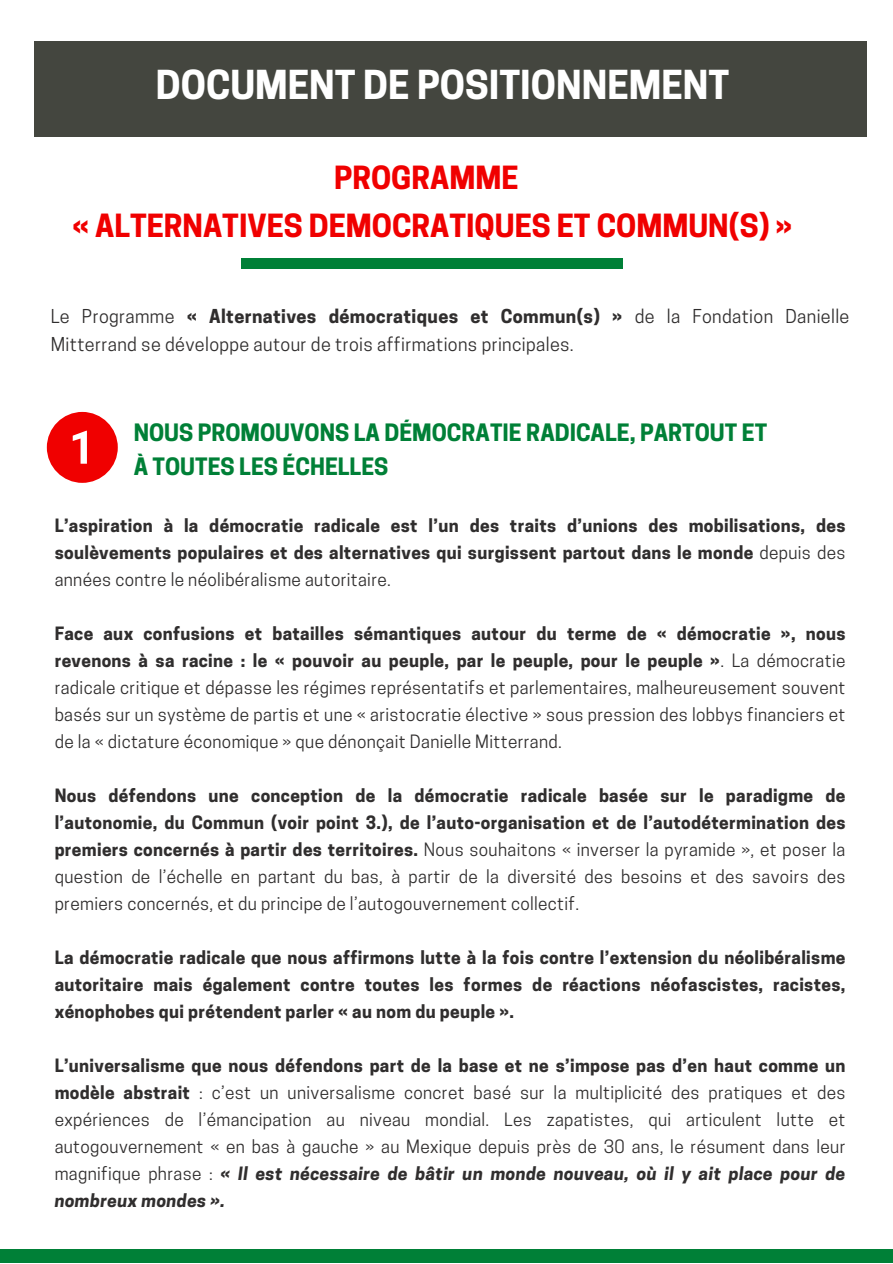
<style>
.page{position:relative;width:893px;height:1264px;background:#fff}
.page>*{position:absolute;margin:0;border:0;box-sizing:border-box;transform-origin:0 0}
.t1{font:700 37.5px "Cooper Hewitt";color:#fff}
.t2{font:700 30px "Cooper Hewitt";color:#f00000}
.t3{font:700 22.5px/33.8px "Cooper Hewitt";color:#008037}
.t4{font:18px/28px "Cooper Hewitt";letter-spacing:.02em;color:#302e2e}
.t5{font:700 17.25px/27px "Cooper Hewitt";letter-spacing:.02em;color:#302e2e;text-align:justify}
.t6{font:17.25px/27px "Cooper Hewitt";letter-spacing:.02em;color:#302e2e;text-align:justify}
.s1{font-weight:700}
.s2{font-weight:400}
.s3{font-weight:700;font-style:italic}
</style>
<div class="page">
<div style="left:0;top:1249px;width:892px;height:13px;background:#008037"></div>
<div style="left:34px;top:41px;width:832px;height:96px;background:#44463f"></div>
<div style="left:241px;top:259px;width:382px;height:10px;background:#008037"></div>
<svg style="left:47px;top:412px;width:71px;height:71px"></svg>
<p class="t1" style="left:156px;top:71px;width:575px">DOCUMENT DE POSITIONNEMENT</p>
<p class="t2" style="left:334px;top:167px;width:186px">PROGRAMME</p>
<p class="t2" style="left:72px;top:214px;width:721px">« ALTERNATIVES DEMOCRATIQUES ET COMMUN(S) »</p>
<p class="t4" style="left:51px;top:304px;width:800px">Le Programme <span class="s1">« Alternatives démocratiques et Commun(s) »</span> de la Fondation Danielle<br>Mitterrand se développe autour de trois affirmations principales.</p>
<p class="t3" style="left:134px;top:418px;width:635px">NOUS PROMOUVONS LA DÉMOCRATIE RADICALE, PARTOUT ET<br>À TOUTES LES ÉCHELLES</p>
<p class="t5" style="left:55px;top:514px;width:792px">L’aspiration à la démocratie radicale est l’un des traits d’unions des mobilisations, des soulèvements populaires et des alternatives qui surgissent partout dans le monde <span class="s2">depuis des années contre le néolibéralisme autoritaire.</span></p>
<p class="t6" style="left:55px;top:622px;width:792px"><span class="s1">Face aux confusions et batailles sémantiques autour du terme de « démocratie », nous revenons à sa racine : le « pouvoir au peuple, par le peuple, pour le peuple »</span>. La démocratie radicale critique et dépasse les régimes représentatifs et parlementaires, malheureusement souvent basés sur un système de partis et une « aristocratie élective » sous pression des lobbys financiers et de la « dictature économique » que dénonçait Danielle Mitterrand.</p>
<p class="t5" style="left:55px;top:784px;width:792px">Nous défendons une conception de la démocratie radicale basée sur le paradigme de l’autonomie, du Commun (voir point 3.), de l’auto-organisation et de l’autodétermination des premiers concernés à partir des territoires. <span class="s2">Nous souhaitons « inverser la pyramide », et poser la question de l’échelle en partant du bas, à partir de la diversité des besoins et des savoirs des premiers concernés, et du principe de l’autogouvernement collectif.</span></p>
<p class="t5" style="left:55px;top:946px;width:792px">La démocratie radicale que nous affirmons lutte à la fois contre l’extension du néolibéralisme autoritaire mais également contre toutes les formes de réactions néofascistes, racistes, xénophobes qui prétendent parler « au nom du peuple ».</p>
<p class="t6" style="left:55px;top:1054px;width:792px"><span class="s1">L’universalisme que nous défendons part de la base et ne s’impose pas d’en haut comme un modèle abstrait</span> : c’est un universalisme concret basé sur la multiplicité des pratiques et des expériences de l’émancipation au niveau mondial. Les zapatistes, qui articulent lutte et autogouvernement « en bas à gauche » au Mexique depuis près de 30 ans, le résument dans leur magnifique phrase : <span class="s3">« Il est nécessaire de bâtir un monde nouveau, où il y ait place pour de nombreux mondes ».</span></p>
</div>
